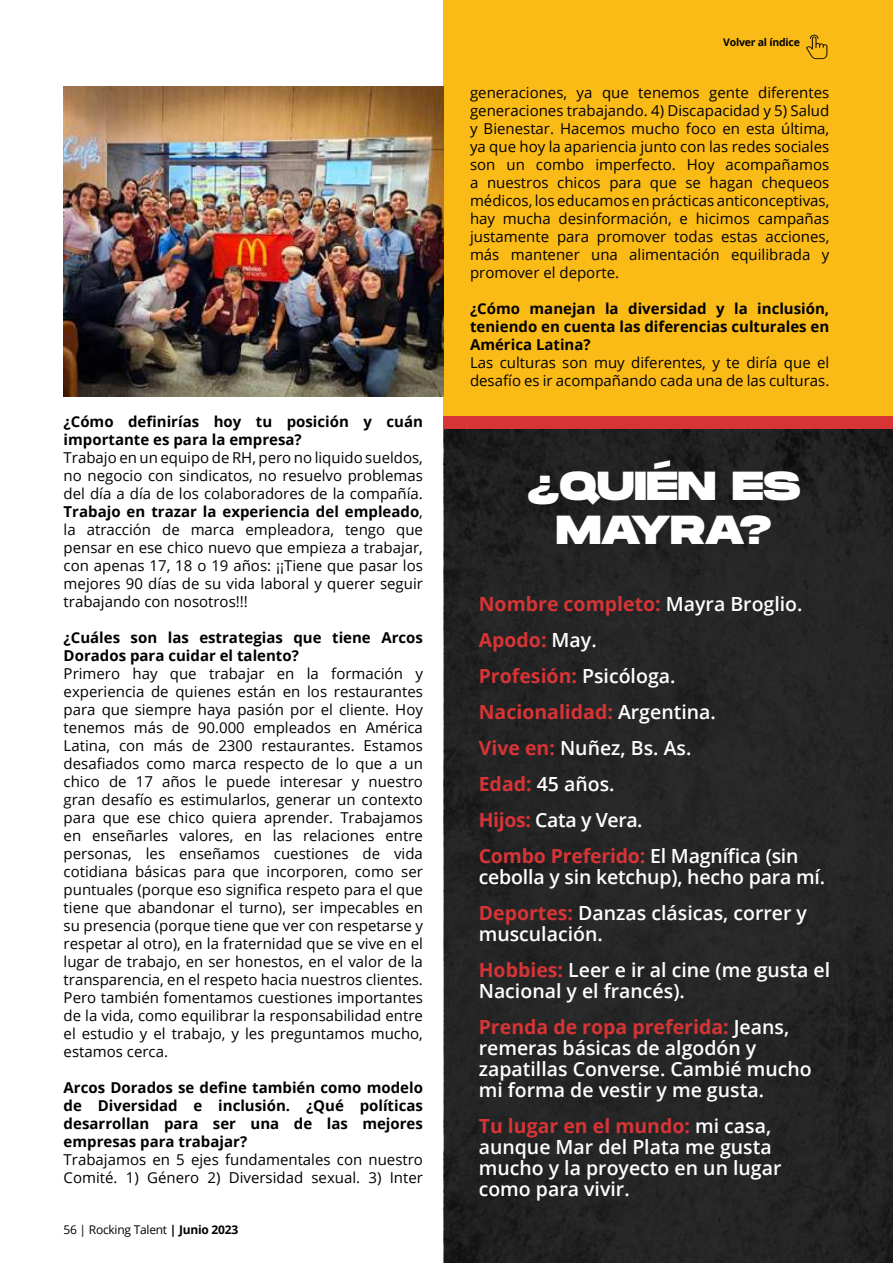
<style>
.page{position:relative;width:893px;height:1263px;background:#fff}
.page>*{position:absolute;margin:0;border:0;box-sizing:border-box;transform-origin:0 0}
.t1{font:800 40.5px/43.5px "Monument Extended";color:#fff;text-align:center}
.t2{font:600 19.5px/21px "Open Sans";color:#fff}
.t3{font:700 19.5px/36px "Open Sans";color:#d73436}
.t4{font:15px/18px "Open Sans";color:#000;text-align:justify}
.t5{font:700 15px/18px "Open Sans";color:#000}
.t6{font:12px "Open Sans";letter-spacing:-.02em;color:#000}
.t7{font:700 10.5px "Open Sans";letter-spacing:-.02em;color:#000}
.s1{font-weight:700}
.s2{font-weight:600;color:#fff}
.s3{font-weight:700;color:#d73436}
</style>
<div class="page">
<div style="left:444px;top:0;width:449px;height:1263px;background:#fbbb16"></div>
<div style="left:444px;top:422px;width:449px;height:841px;background:#252525"></div>
<div style="left:444px;top:416px;width:449px;height:12px;background:#d73436"></div>
<img style="left:64px;top:86px;width:380px;height:310px">
<svg style="left:806px;top:35px;width:21px;height:24px"></svg>
<p class="t5" style="left:64px;top:412px;width:361px">¿Cómo definirías hoy tu posición y cuán importante es para la empresa?</p>
<p class="t4" style="left:64px;top:448px;width:361px">Trabajo en un equipo de RH, pero no liquido sueldos, no negocio con sindicatos, no resuelvo problemas del día a día de los colaboradores de la compañía.<br><span class="s1">Trabajo en trazar la experiencia del empleado</span>, la atracción de marca empleadora, tengo que pensar en ese chico nuevo que empieza a trabajar, con apenas 17, 18 o 19 años: ¡¡Tiene que pasar los mejores 90 días de su vida laboral y querer seguir trabajando con nosotros!!!</p>
<p class="t5" style="left:64px;top:628px;width:361px">¿Cuáles son las estrategias que tiene Arcos<br>Dorados para cuidar el talento?</p>
<p class="t4" style="left:64px;top:664px;width:361px">Primero hay que trabajar en la formación y experiencia de quienes están en los restaurantes para que siempre haya pasión por el cliente. Hoy tenemos más de 90.000 empleados en América Latina, con más de 2300 restaurantes. Estamos desafiados como marca respecto de lo que a un chico de 17 años le puede interesar y nuestro gran desafío es estimularlos, generar un contexto para que ese chico quiera aprender. Trabajamos en enseñarles valores, en las relaciones entre personas, les enseñamos cuestiones de vida cotidiana básicas para que incorporen, como ser puntuales (porque eso significa respeto para el que tiene que abandonar el turno), ser impecables en su presencia (porque tiene que ver con respetarse y respetar al otro), en la fraternidad que se vive en el lugar de trabajo, en ser honestos, en el valor de la transparencia, en el respeto hacia nuestros clientes.<br>Pero también fomentamos cuestiones importantes de la vida, como equilibrar la responsabilidad entre el estudio y el trabajo, y les preguntamos mucho, estamos cerca.</p>
<p class="t5" style="left:64px;top:1078px;width:361px;text-align:justify">Arcos Dorados se define también como modelo de Diversidad e inclusión. ¿Qué políticas desarrollan para ser una de las mejores empresas para trabajar?</p>
<p class="t4" style="left:64px;top:1150px;width:361px">Trabajamos en 5 ejes fundamentales con nuestro<br>Comité. 1) Género 2) Diversidad sexual. 3) Inter</p>
<p class="t6" style="left:63px;top:1221px;width:176px">56 | Rocking Talent <span class="s1">| Junio 2023</span></p>
<p class="t7" style="left:723px;top:35px;width:78px">Volver al índice</p>
<p class="t4" style="left:470px;top:83px;width:361px">generaciones, ya que tenemos gente diferentes generaciones trabajando. 4) Discapacidad y 5) Salud y Bienestar. Hacemos mucho foco en esta última, ya que hoy la apariencia junto con las redes sociales son un combo imperfecto. Hoy acompañamos a nuestros chicos para que se hagan chequeos médicos, los educamos en prácticas anticonceptivas, hay mucha desinformación, e hicimos campañas justamente para promover todas estas acciones, más mantener una alimentación equilibrada y promover el deporte.</p>
<p class="t5" style="left:470px;top:299px;width:361px;text-align:justify">¿Cómo manejan la diversidad y la inclusión, teniendo en cuenta las diferencias culturales en América Latina?</p>
<p class="t4" style="left:470px;top:353px;width:361px">Las culturas son muy diferentes, y te diría que el desafío es ir acompañando cada una de las culturas.</p>
<h1 class="t1" style="left:528px;top:463px;width:274px">¿QUIÉN ES<br>MAYRA?</h1>
<h2 class="t3" style="left:479px;top:585px;width:325px">Nombre completo: <span class="s2">Mayra Broglio.<br></span>Apodo: <span class="s2">May.<br></span>Profesión: <span class="s2">Psicóloga.<br></span>Nacionalidad: <span class="s2">Argentina.<br></span>Vive en: <span class="s2">Nuñez, Bs. As.<br></span>Edad: <span class="s2">45 años.<br></span>Hijos: <span class="s2">Cata y Vera.<br></span>Combo Preferido: <span class="s2">El Magnífica (sin</span></h2>
<h2 class="t2" style="left:479px;top:858px;width:348px;line-height:36px">cebolla y sin ketchup), hecho para mí.<br><span class="s3">Deportes:</span> Danzas clásicas, correr y</h2>
<h2 class="t2" style="left:479px;top:915px;width:353px;line-height:36px">musculación.<br><span class="s3">Hobbies:</span> Leer e ir al cine (me gusta el</h2>
<h2 class="t2" style="left:479px;top:972px;width:312px;line-height:36px">Nacional y el francés).<br><span class="s3">Prenda de ropa preferida:</span> Jeans,</h2>
<h2 class="t2" style="left:479px;top:1037px;width:335px">remeras básicas de algodón y zapatillas Converse. Cambié mucho mi forma de vestir y me gusta.</h2>
<h2 class="t2" style="left:479px;top:1115px;width:304px"><span class="s3">Tu lugar en el mundo:</span> mi casa, aunque Mar del Plata me gusta mucho y la proyecto en un lugar como para vivir.</h2>
</div>
